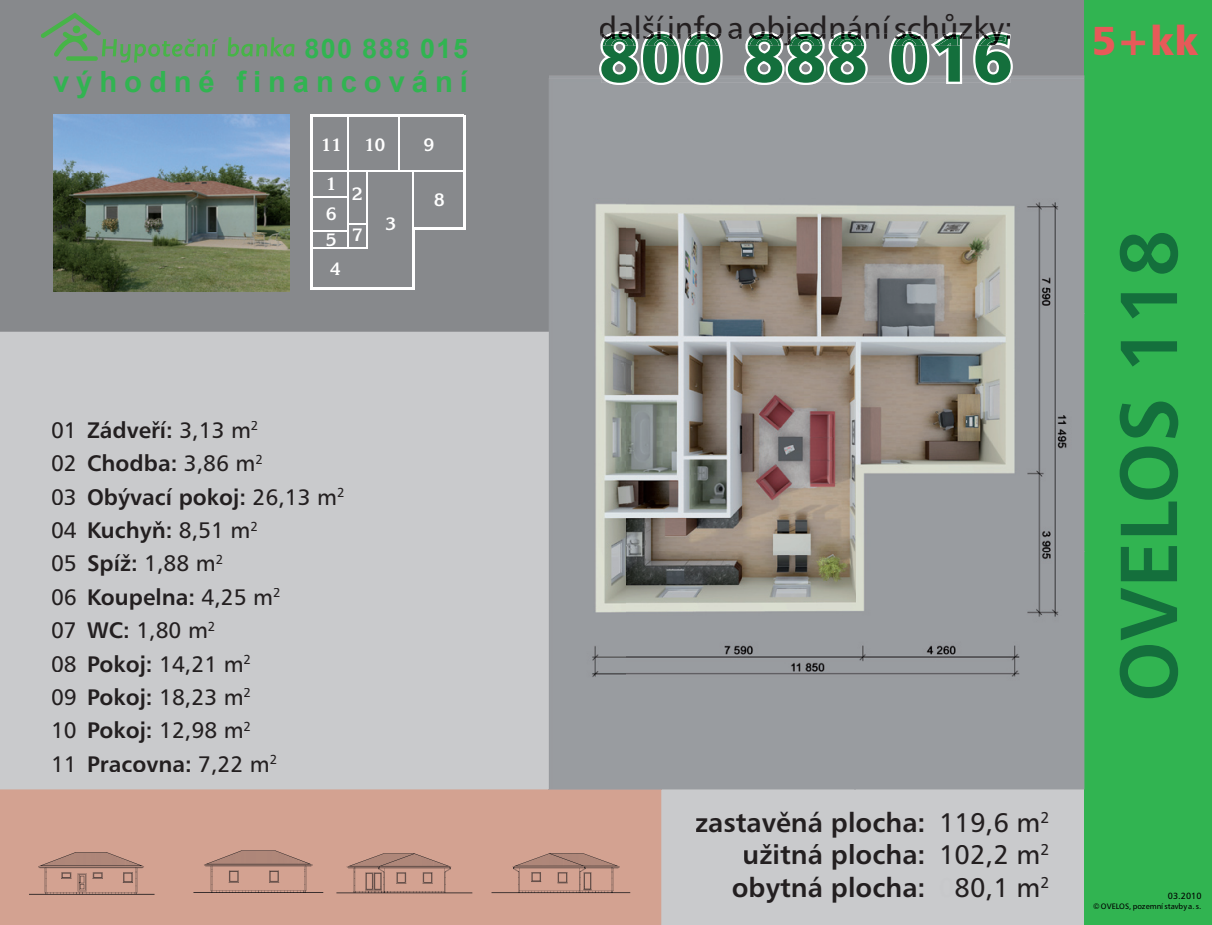
<style>
.page{position:relative;width:1212px;height:925px;background:#c9cacc}
.page>*{position:absolute;margin:0;border:0;box-sizing:border-box;transform-origin:0 0}
.t1{font:81px "Humanist 777 BTCE Bold B";color:#146f3c}
.t2{font:67.5px "Humanist 777 BTCE Black B";color:#146f3c}
.t3{font:40.5px "Humanist 777 BTCE Black B";color:#e75a59}
.t4{font:31.5px "Humanist 777 BTCE Roman B";color:#231f20}
.t5{font:700 29.25px "Arial";letter-spacing:.235em;color:#31b451}
.t6{font:27px/32.4px "Humanist 777 BTCE Bold B";color:#231f20;text-align:right}
.t7{font:700 27px "Arial";letter-spacing:.05em;color:#31b451}
.t8{font:22.5px/33.3px "Humanist 777 BTCE Roman B";color:#231f20}
.t9{font:22.5px "Humanist 777 BTCE Bold B";color:#231f20}
.t10{font:700 18px "Korinna IT Cby BT";color:#fff}
.t11{font:9px "Humanist 777 BTCE Roman B";color:#000}
.t12{font:7.88px "Humanist 777 BTCE Roman B";color:#000}
.s1{font-family:"Humanist 777 BTCE Roman B"}
.s2{font-family:"Humanist 777 BTCE Bold B"}
.s3{font-family:"Humanist 777 BTCE Roman B";color:#c7c8ca}
</style>
<div class="page">
<div style="left:469px;top:0;width:615px;height:78px;background:#87898c"></div>
<div style="left:0;top:789px;width:661px;height:136px;background:#d3a291"></div>
<div style="left:1084px;top:0;width:128px;height:925px;background:#31b451"></div>
<img style="left:549px;top:78px;width:535px;height:711px">
<img style="left:549px;top:75px;width:535px;height:3px">
<img style="left:549px;top:789px;width:112px;height:1px">
<img style="left:1084px;top:75px;width:1px;height:714px">
<svg style="left:29px;top:850px;width:298px;height:57px;background:#c59788"></svg>
<svg style="left:335px;top:828px;width:295px;height:65px;background:#c79989"></svg>
<div style="left:0;top:0;width:549px;height:332px;background:#87898c"></div>
<svg style="left:599px;top:31px;width:414px;height:54px"></svg>
<img style="left:53px;top:115px;width:236px;height:177px">
<svg style="left:228px;top:37px;width:67px;height:20px"></svg>
<svg style="left:41px;top:12px;width:177px;height:51px;background:#7b9080"></svg>
<hr style="left:310px;top:115px;width:3px;height:174px;background:#fff">
<hr style="left:310px;top:287px;width:105px;height:2px;background:#fff">
<hr style="left:311px;top:115px;width:153px;height:2px;background:#fff">
<svg style="left:348px;top:223px;width:18px;height:1px"></svg>
<hr style="left:347px;top:117px;width:1px;height:131px;background:#fff">
<hr style="left:311px;top:197px;width:37px;height:1px;background:#fff">
<hr style="left:412px;top:227px;width:3px;height:62px;background:#fff">
<hr style="left:311px;top:247px;width:56px;height:2px;background:#fff">
<hr style="left:412px;top:227px;width:53px;height:2px;background:#fff">
<hr style="left:463px;top:115px;width:3px;height:114px;background:#fff">
<hr style="left:412px;top:171px;width:1px;height:56px;background:#fff">
<hr style="left:398px;top:117px;width:1px;height:55px;background:#fff">
<hr style="left:311px;top:171px;width:153px;height:1px;background:#fff">
<hr style="left:366px;top:171px;width:1px;height:77px;background:#fff">
<hr style="left:311px;top:230px;width:36px;height:1px;background:#fff">
<p class="t7" style="left:304px;top:31px;width:165px">800 888 015</p>
<h3 class="t5" style="left:53px;top:62px;width:416px">výhodné financování</h3>
<p class="t10" style="left:321px;top:133px;width:22px">11</p>
<p class="t10" style="left:424px;top:133px;width:12px">9</p>
<p class="t10" style="left:364px;top:133px;width:22px">10</p>
<p class="t10" style="left:326px;top:172px;width:12px">1</p>
<p class="t10" style="left:326px;top:203px;width:12px">6</p>
<p class="t10" style="left:326px;top:228px;width:12px">5</p>
<p class="t10" style="left:330px;top:258px;width:12px">4</p>
<p class="t10" style="left:352px;top:183px;width:12px">2</p>
<p class="t10" style="left:352px;top:224px;width:12px">7</p>
<p class="t10" style="left:386px;top:212px;width:12px">3</p>
<p class="t10" style="left:434px;top:188px;width:12px">8</p>
<p class="t9" style="left:51px;top:415px;width:209px"><span class="s1">01</span> Zádveří: <span class="s1">3,13 m</span><sup>2</sup></p>
<p class="t8" style="left:51px;top:446px;width:213px">02 <span class="s2">Chodba:</span> 3,86 m<sup>2</sup></p>
<p class="t9" style="left:51px;top:482px;width:295px"><span class="s1">03</span> Obývací pokoj: <span class="s1">26,13 m</span><sup>2</sup></p>
<p class="t8" style="left:51px;top:513px;width:208px">04 <span class="s2">Kuchyň:</span> 8,51 m<sup>2<br></sup>05 <span class="s2">Spíž:</span> 1,88 m<sup>2</sup></p>
<p class="t9" style="left:51px;top:582px;width:231px"><span class="s1">06</span> Koupelna: <span class="s1">4,25 m</span><sup>2</sup></p>
<p class="t8" style="left:51px;top:613px;width:202px">07 <span class="s2">WC:</span> 1,80 m<sup>2<br></sup>08 <span class="s2">Pokoj:</span> 14,21 m<sup>2<br></sup>09 <span class="s2">Pokoj:</span> 18,23 m<sup>2<br></sup>10 <span class="s2">Pokoj:</span> 12,98 m<sup>2</sup></p>
<p class="t9" style="left:51px;top:749px;width:228px"><span class="s1">11</span> Pracovna: <span class="s1">7,22 m</span><sup>2</sup></p>
<h3 class="t4" style="left:598px;top:7px;width:416px">další info a objednání schůzky:</h3>
<h2 class="t2" style="left:598px;top:13px;width:416px">800 888 016</h2>
<h3 class="t3" style="left:1091px;top:14px;width:109px">5+kk</h3>
<p class="t6" style="left:695px;top:805px;width:356px">zastavěná plocha: <span class="s1">119,6 m</span><sup>2 </sup>užitná plocha: <span class="s1">102,2 m</span><sup>2 </sup>obytná plocha: <span class="s3">0</span><span class="s1">80,1 m</span><sup>2</sup></p>
<h1 class="t1" style="left:1095px;top:702px;width:474px;rotate:-90deg">OVELOS 118</h1>
<p class="t11" style="left:1168px;top:890px;width:35px">03.2010</p>
<p class="t12" style="left:1093px;top:901px;width:110px">© OVELOS, pozemní stavby a. s.</p>
</div>
